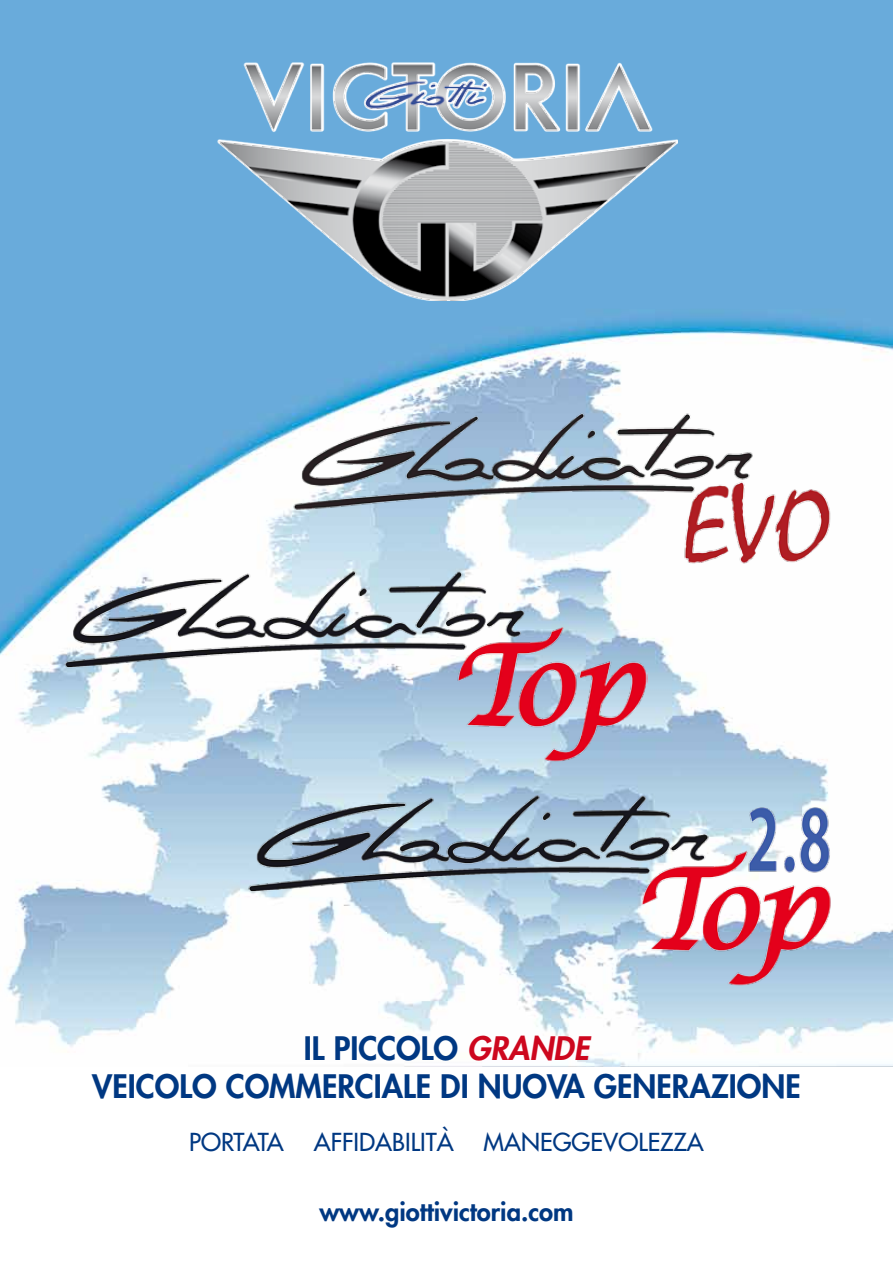
<style>
.page{position:relative;width:893px;height:1263px;background:#fff}
.page>*{position:absolute;margin:0;border:0;box-sizing:border-box;transform-origin:0 0}
.t1{font:800 31.5px/37.8px "Futura";color:#003882;text-align:center}
.t2{font:800 25.5px "Futura";color:#003882}
.t3{font:24.15px "Futura";color:#003882}
.s1{font-style:italic;color:#cd071e}
</style>
<div class="page">
<img style="left:0;top:0;width:893px;height:1066px">
<img style="left:248px;top:362px;width:642px;height:246px">
<img style="left:60px;top:568px;width:587px;height:197px">
<img style="left:216px;top:792px;width:643px;height:197px">
<img style="left:198px;top:39px;width:500px;height:277px">
<p class="t1" style="left:92px;top:1029px;width:710px">IL PICCOLO <span class="s1">GRANDE<br></span>VEICOLO COMMERCIALE DI NUOVA GENERAZIONE</p>
<p class="t3" style="left:189px;top:1126px;width:516px">PORTATA AFFIDABILITÀ MANEGGEVOLEZZA</p>
<p class="t2" style="left:319px;top:1194px;width:256px">WWW.GIOTTIVICTORIA.COM</p>
</div>
